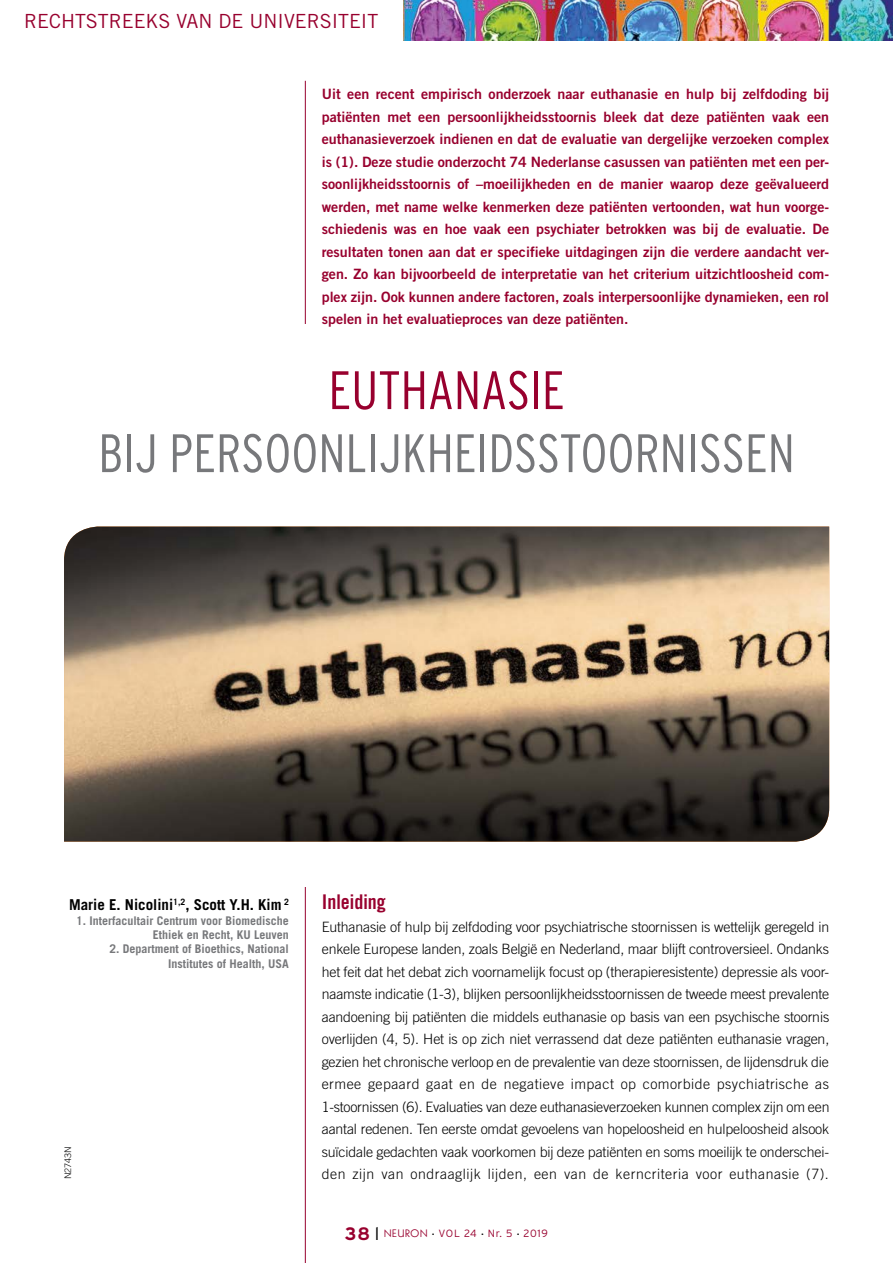
<style>
.page{position:relative;width:893px;height:1263px;background:#fff}
.page>*{position:absolute;margin:0;border:0;box-sizing:border-box;transform-origin:0 0}
.t1{font:300 condensed 54px "Interstate";color:#77787b}
.t2{font:300 condensed 54px "Interstate";color:#98002e}
.t3{font:20.25px "Trade Gothic Bold Cond Twenty";color:#98002e}
.t4{font:19.5px "Trade Gothic";color:#98002e}
.t5{font:700 15px "Trade Gothic";color:#000}
.t6{font:300 14.25px/22.5px "Trade Gothic";letter-spacing:.035em;color:#000;text-align:justify}
.t7{font:14.25px/22.5px "Trade Gothic Bold Two";color:#98002e;text-align:justify}
.t8{font:700 12px/14.4px "Trade Gothic";color:#77787b;text-align:right}
.t9{font:300 10.5px "Interstate";letter-spacing:.07em;color:#98002e}
.t10{font:300 9px "Trade Gothic";color:#000}
.s1{font-weight:700;font-size:18px}
.s2{font-size:18px;color:#000}
.s3{font-family:"Kabel";font-weight:400}
.s4{font-size:7.5px;color:#000}
</style>
<div class="page">
<hr style="left:305px;top:81px;width:1px;height:1182px;background:#98002e">
<img style="left:403px;top:0;width:490px;height:40px">
<div style="left:64px;top:324px;width:765px;height:563px;background:#fff"></div>
<img style="left:64px;top:526px;width:765px;height:316px">
<h3 class="t4" style="left:24px;top:9px;width:356px">RECHTSTREEKS VAN DE UNIVERSITEIT</h3>
<p class="t7" style="left:322px;top:82px;width:509px">Uit een recent empirisch onderzoek naar euthanasie en hulp bij zelfdoding bij patiënten met een persoonlijkheidsstoornis bleek dat deze patiënten vaak een euthanasieverzoek indienen en dat de evaluatie van dergelijke verzoeken complex is (1). Deze studie onderzocht 74 Nederlanse casussen van patiënten met een per&shy;soonlijkheidsstoornis of –moeilijkheden en de manier waarop deze geëvalueerd werden, met name welke kenmerken deze patiënten vertoonden, wat hun voorge&shy;schiedenis was en hoe vaak een psychiater betrokken was bij de evaluatie. De resultaten tonen aan dat er specifieke uitdagingen zijn die verdere aandacht ver&shy;gen. Zo kan bijvoorbeeld de interpretatie van het criterium uitzichtloosheid com&shy;plex zijn. Ook kunnen andere factoren, zoals interpersoonlijke dynamieken, een rol spelen in het evaluatieproces van deze patiënten.</p>
<h1 class="t2" style="left:328px;top:360px;width:238px">EUTHANASIE</h1>
<h1 class="t1" style="left:98px;top:423px;width:698px">BIJ PERSOONLIJKHEIDSSTOORNISSEN</h1>
<p class="t5" style="left:69px;top:896px;width:221px">Marie E. Nicolini<sup>1,2</sup>, Scott Y.H. Kim <sup>2</sup></p>
<p class="t8" style="left:76px;top:913px;width:214px">1. Interfacultair Centrum voor Biomedische<br>Ethiek en Recht, KU Leuven</p>
<p class="t8" style="left:110px;top:942px;width:181px">2. Department of Bioethics, National<br>Institutes of Health, USA</p>
<p class="t10" style="left:63px;top:1179px;width:35px;rotate:-90deg">N2743N</p>
<h2 class="t3" style="left:322px;top:889px;width:66px">Inleiding</h2>
<p class="t6" style="left:322px;top:915px;width:509px">Euthanasie of hulp bij zelfdoding voor psychiatrische stoornissen is wettelijk geregeld in enkele Europese landen, zoals België en Nederland, maar blijft controversieel. Ondanks het feit dat het debat zich voornamelijk focust op (therapieresistente) depressie als voor&shy;naamste indicatie (1-3), blijken persoonlijkheidsstoornissen de tweede meest prevalente aandoening bij patiënten die middels euthanasie op basis van een psychische stoornis overlijden (4, 5). Het is op zich niet verrassend dat deze patiënten euthanasie vragen, gezien het chronische verloop en de prevalentie van deze stoornissen, de lijdensdruk die ermee gepaard gaat en de negatieve impact op comorbide psychiatrische as 1-stoornissen (6). Evaluaties van deze euthanasieverzoeken kunnen complex zijn om een aantal redenen. Ten eerste omdat gevoelens van hopeloosheid en hulpeloosheid alsook suïcidale gedachten vaak voorkomen bij deze patiënten en soms moeilijk te onderschei&shy;den zijn van ondraaglijk lijden, een van de kerncriteria voor euthanasie (7).</p>
<p class="t9" style="left:345px;top:1227px;width:205px"><span class="s1">38</span> <span class="s2">l</span> <span class="s3">NEURON</span> <span class="s4">•</span> VOL 24 <span class="s4">•</span> Nr. 5 <span class="s4">•</span> 2019</p>
</div>
